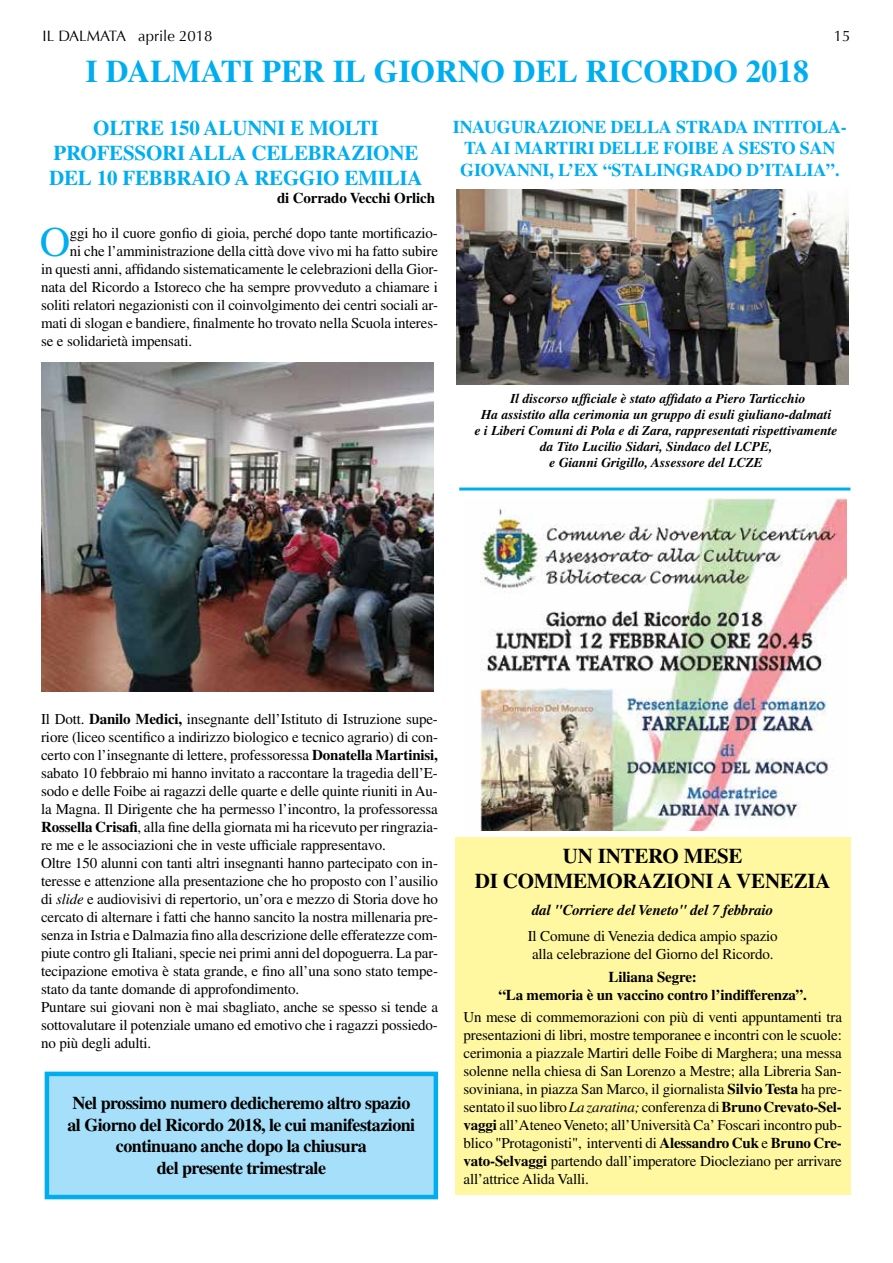
<style>
.page{position:relative;width:893px;height:1263px;background:#fff}
.page>*{position:absolute;margin:0;border:0;box-sizing:border-box;transform-origin:0 0}
.t1{font:42.15px "Times LT Std";color:#00aeef}
.t2{font:700 31.5px "Times LT Std";color:#00aeef}
.t3{font:700 21px/25.2px "Times LT Std";letter-spacing:-.01em;color:#00aeef;text-align:center}
.t4{font:700 21px/25.2px "Times LT Std";letter-spacing:-.01em;color:#000;text-align:center}
.t5{font:700 18px/21.6px "Times LT Std";letter-spacing:-.03em;color:#000;text-align:center}
.t6{font:700 18px/21.6px "Times LT Std";letter-spacing:-.01em;color:#00aeef;text-align:center}
.t7{font:15px/18px "Times LT Std";letter-spacing:-.01em;color:#000}
.t8{font:700 15px/18px "Times LT Std";letter-spacing:-.01em;color:#000;text-align:center}
.t9{font:italic 700 15px "Times LT Std";letter-spacing:-.01em;color:#000}
.t10{font:15px "Optima";color:#000}
.t11{font:italic 700 13.5px/16.2px "Times LT Std";color:#000;text-align:center}
.s1{font-weight:700}
.s2{font-style:italic}
</style>
<div class="page">
<img style="left:41px;top:362px;width:393px;height:329px">
<img style="left:456px;top:190px;width:393px;height:194px">
<div style="left:455px;top:838px;width:395px;height:357px;background:#fff8a1"></div>
<hr style="left:459px;top:487px;width:391px;height:3px;background:#00aeef">
<div style="left:47px;top:1074px;width:389px;height:123px;background:#a5dff9"></div>
<div style="left:45px;top:1071px;width:393px;height:128px;border:4px solid #00aeef"></div>
<img style="left:480px;top:499px;width:366px;height:332px">
<p class="t10" style="left:43px;top:28px;width:171px">IL DALMATA aprile 2018</p>
<p class="t10" style="left:834px;top:28px;width:18px">15</p>
<h2 class="t2" style="left:86px;top:53px;width:725px">I DALMATI PER IL GIORNO DEL RICORDO 2018</h2>
<h3 class="t3" style="left:49px;top:115px;width:375px">OLTRE 150 ALUNNI E MOLTI<br>PROFESSORI ALLA CELEBRAZIONE<br>DEL 10 FEBBRAIO A REGGIO EMILIA</h3>
<p class="t8" style="left:277px;top:189px;width:160px">di Corrado Vecchi Orlich</p>
<h1 class="t1" style="left:40px;top:218px;width:32px">O</h1>
<p class="t7" style="left:70px;top:224px;width:370px">ggi ho il cuore gonfio di gioia, perché dopo tante mortificazio-</p>
<p class="t7" style="left:70px;top:242px;width:370px">ni che l’amministrazione della città dove vivo mi ha fatto subire</p>
<p class="t7" style="left:41px;top:260px;width:398px">in questi anni, affidando sistematicamente le celebrazioni della Gior-</p>
<p class="t7" style="left:41px;top:278px;width:398px">nata del Ricordo a Istoreco che ha sempre provveduto a chiamare i</p>
<p class="t7" style="left:41px;top:296px;width:398px">soliti relatori negazionisti con il coinvolgimento dei centri sociali ar-</p>
<p class="t7" style="left:41px;top:314px;width:398px">mati di slogan e bandiere, finalmente ho trovato nella Scuola interes-</p>
<p class="t7" style="left:41px;top:332px;width:153px">se e solidarietà impensati.</p>
<p class="t6" style="left:453px;top:116px;width:395px">INAUGURAZIONE DELLA STRADA INTITOLA-<br>TA AI MARTIRI DELLE FOIBE A SESTO SAN<br>GIOVANNI, L’EX “STALINGRADO D’ITALIA”.</p>
<p class="t11" style="left:475px;top:390px;width:364px">Il discorso ufficiale è stato affidato a Piero Tarticchio<br>Ha assistito alla cerimonia un gruppo di esuli giuliano-dalmati<br>e i Liberi Comuni di Pola e di Zara, rappresentati rispettivamente da Tito Lucilio Sidari, Sindaco del LCPE,<br>e Gianni Grigillo, Assessore del LCZE</p>
<p class="t7" style="left:41px;top:710px;width:398px">Il Dott. <span class="s1">Danilo Medici,</span> insegnante dell’Istituto di Istruzione supe&shy;riore (liceo scentifico a indirizzo biologico e tecnico agrario) di con&shy;certo con l’insegnante di lettere, professoressa <span class="s1">Donatella Martinisi, </span>sabato 10 febbraio mi hanno invitato a raccontare la tragedia dell’E&shy;sodo e delle Foibe ai ragazzi delle quarte e delle quinte riuniti in Au&shy;la Magna. Il Dirigente che ha permesso l’incontro, la professoressa <span class="s1">Rossella Crisafi</span>, alla fine della giornata mi ha ricevuto per ringrazia&shy;re me e le associazioni che in veste ufficiale rappresentavo.<br>Oltre 150 alunni con tanti altri insegnanti hanno partecipato con in&shy;teresse e attenzione alla presentazione che ho proposto con l’ausilio di <span class="s2">slide</span> e audiovisivi di repertorio, un’ora e mezzo di Storia dove ho cercato di alternare i fatti che hanno sancito la nostra millenaria pre&shy;senza in Istria e Dalmazia fino alla descrizione delle efferatezze com&shy;piute contro gli Italiani, specie nei primi anni del dopoguerra. La par&shy;tecipazione emotiva è stata grande, e fino all’una sono stato tempe&shy;stato da tante domande di approfondimento.<br>Puntare sui giovani non è mai sbagliato, anche se spesso si tende a sottovalutare il potenziale umano ed emotivo che i ragazzi possiedo&shy;no più degli adulti.</p>
<p class="t5" style="left:67px;top:1092px;width:349px">Nel prossimo numero dedicheremo altro spazio al Giorno del Ricordo 2018, le cui manifestazioni continuano anche dopo la chiusura<br>del presente trimestrale</p>
<h3 class="t4" style="left:475px;top:843px;width:357px">UN INTERO MESE<br>DI COMMEMORAZIONI A VENEZIA</h3>
<p class="t9" style="left:532px;top:901px;width:242px">dal "Corriere del Veneto" del 7 febbraio</p>
<p class="t7" style="left:528px;top:927px;width:252px">Il Comune di Venezia dedica ampio spazio alla celebrazione del Giorno del Ricordo.</p>
<p class="t8" style="left:498px;top:967px;width:310px">Liliana Segre:<br>“La memoria è un vaccino contro l’indifferenza”.</p>
<p class="t7" style="left:463px;top:1008px;width:380px;text-align:justify">Un mese di commemorazioni con più di venti appuntamenti tra presentazioni di libri, mostre temporanee e incontri con le scuole: cerimonia a piazzale Martiri delle Foibe di Marghera; una messa solenne nella chiesa di San Lorenzo a Mestre; alla Libreria San&shy;soviniana, in piazza San Marco, il giornalista <span class="s1">Silvio Testa</span> ha pre&shy;sentato il suo libro <span class="s2">La zaratina;</span> conferenza di <span class="s1">Bruno Crevato-Sel&shy;vaggi</span> all’Ateneo Veneto; all’Università Ca’ Foscari incontro pub&shy;blico "Protagonisti", interventi di <span class="s1">Alessandro Cuk</span> e <span class="s1">Bruno Cre&shy;vato-Selvaggi</span> partendo dall’imperatore Diocleziano per arrivare all’attrice Alida Valli.</p>
</div>
